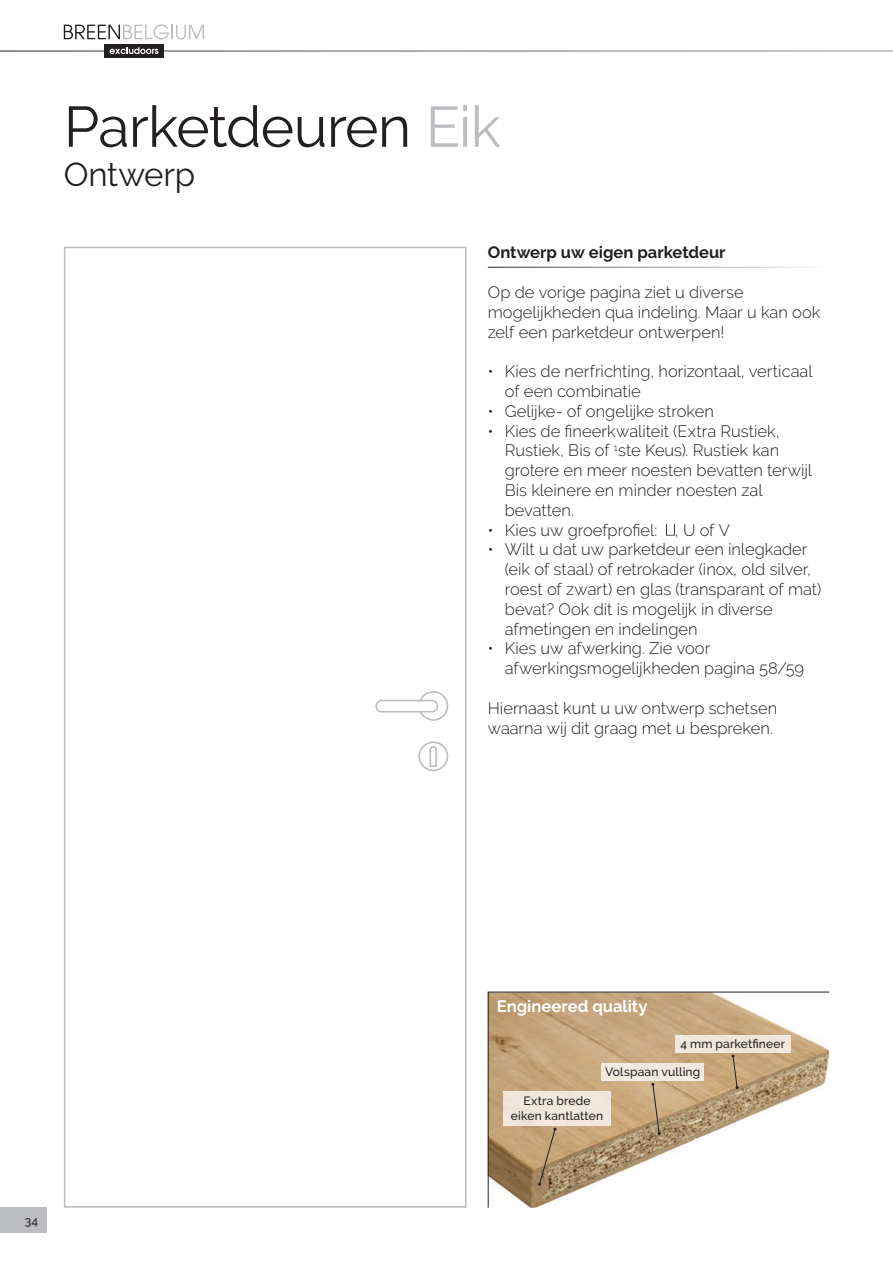
<style>
.page{position:relative;width:893px;height:1263px;background:#fff}
.page>*{position:absolute;margin:0;border:0;box-sizing:border-box;transform-origin:0 0}
.t1{font:57px "Raleway";letter-spacing:-.015em;color:#231f20}
.t2{font:33px "Raleway";letter-spacing:-.005em;color:#231f20}
.t3{font:300 16.5px/19.8px "Raleway";color:#231f20}
.t4{font:700 16.5px "Raleway";color:#231f20}
.t5{font:700 16.5px "Raleway";letter-spacing:.005em;color:#fff}
.t6{font:500 12px/14.4px "Raleway";letter-spacing:.015em;color:#231f20;text-align:center}
.s1{color:#bcbdc0}
</style>
<div class="page">
<div style="left:64px;top:247px;width:403px;height:961px;border:2px solid #bcbdc0"></div>
<div style="left:418px;top:741px;width:30px;height:30px;border:2px solid #bcbdc0;border-radius:50%"></div>
<svg style="left:375px;top:691px;width:74px;height:30px"></svg>
<svg style="left:429px;top:746px;width:9px;height:22px"></svg>
<svg style="left:666px;top:524px;width:9px;height:12px"></svg>
<svg style="left:487px;top:991px;width:343px;height:217px"></svg>
<svg style="left:732px;top:1054px;width:7px;height:35px"></svg>
<div style="left:675px;top:1035px;width:115px;height:17px;background:#f0e6db"></div>
<div style="left:602px;top:1063px;width:102px;height:17px;background:#f2eadf"></div>
<div style="left:504px;top:1091px;width:106px;height:34px;background:#f1e8dd"></div>
<svg style="left:651px;top:1083px;width:10px;height:52px"></svg>
<svg style="left:538px;top:1128px;width:18px;height:58px"></svg>
<svg style="left:64px;top:24px;width:140px;height:16px"></svg>
<div style="left:104px;top:45px;width:60px;height:13px;background:#231f20"></div>
<svg style="left:110px;top:47px;width:48px;height:7px"></svg>
<div style="left:0;top:1208px;width:47px;height:25px;background:#bcbdc0"></div>
<h1 class="t1" style="left:64px;top:94px;width:438px">Parketdeuren <span class="s1">Eik</span></h1>
<h2 class="t2" style="left:64px;top:156px;width:133px">Ontwerp</h2>
<p class="t4" style="left:488px;top:243px;width:239px">Ontwerp uw eigen parketdeur</p>
<p class="t3" style="left:488px;top:282px;width:334px">Op de vorige pagina ziet u diverse mogelijkheden qua indeling. Maar u kan ook zelf een parketdeur ontwerpen!</p>
<p class="t3" style="left:505px;top:361px;width:309px;text-indent:-17px">• Kies de nerfrichting, horizontaal, verticaal of een combinatie</p>
<p class="t3" style="left:488px;top:401px;width:228px">• Gelijke- of ongelijke stroken</p>
<p class="t3" style="left:505px;top:421px;width:309px;text-indent:-17px">• Kies de fineerkwaliteit (Extra Rustiek, Rustiek, Bis of <sup>1</sup>ste Keus). Rustiek kan grotere en meer noesten bevatten terwijl Bis kleinere en minder noesten zal bevatten.</p>
<p class="t3" style="left:488px;top:520px;width:244px">• Kies uw groefprofiel: , U of V</p>
<p class="t3" style="left:505px;top:540px;width:318px;text-indent:-17px">• Wilt u dat uw parketdeur een inlegkader (eik of staal) of retrokader (inox, old silver, roest of zwart) en glas (transparant of mat) bevat? Ook dit is mogelijk in diverse afmetingen en indelingen</p>
<p class="t3" style="left:505px;top:639px;width:301px;text-indent:-17px">• Kies uw afwerking. Zie voor afwerkingsmogelijkheden pagina 58/59</p>
<p class="t3" style="left:488px;top:698px;width:291px">Hiernaast kunt u uw ontwerp schetsen waarna wij dit graag met u bespreken.</p>
<p class="t6" style="left:25px;top:1213px;width:15px">34</p>
<p class="t5" style="left:497px;top:997px;width:152px">Engineered quality</p>
<p class="t6" style="left:680px;top:1036px;width:106px">4 mm parketfineer</p>
<p class="t6" style="left:605px;top:1064px;width:97px">Volspaan vulling</p>
<p class="t6" style="left:511px;top:1094px;width:94px">Extra brede eiken kantlatten</p>
</div>
